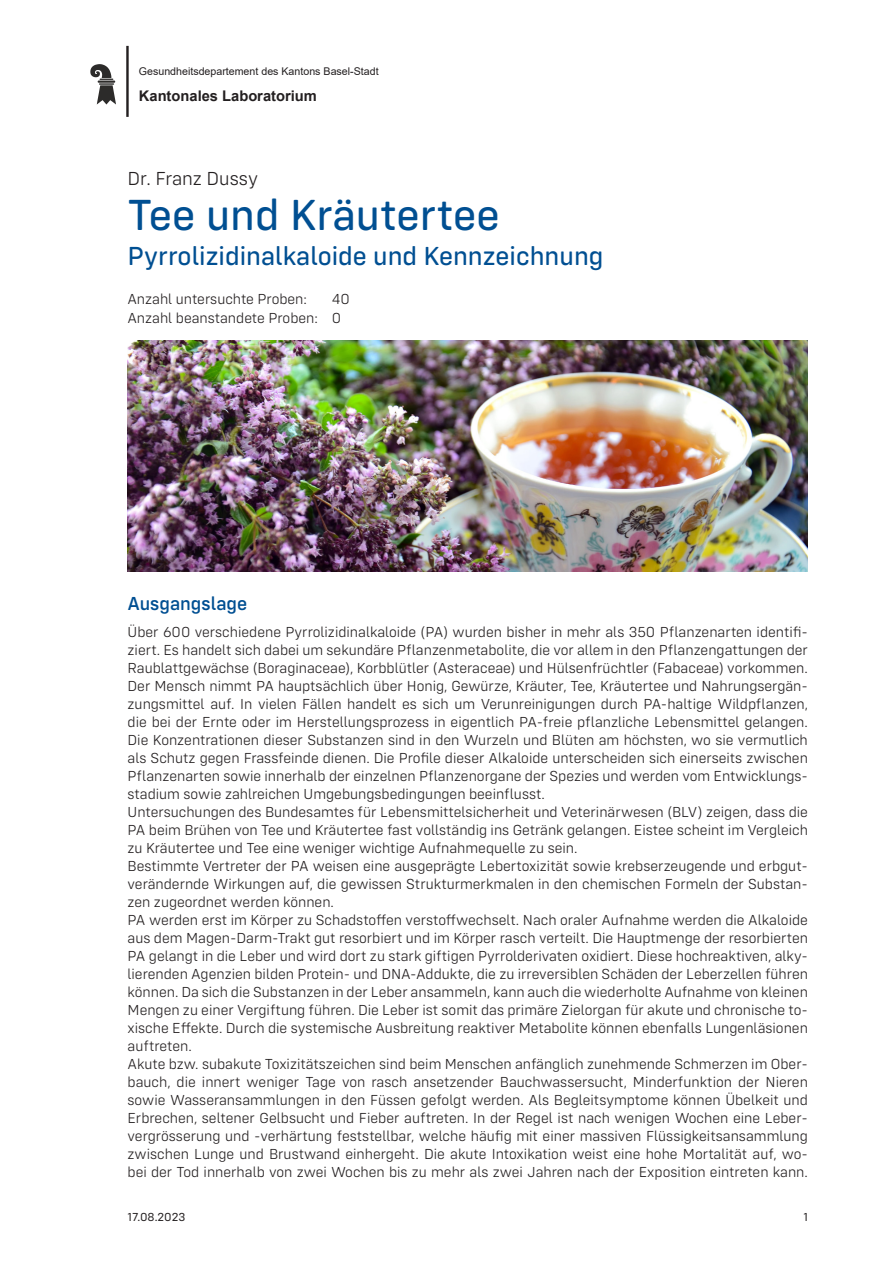
<style>
.page{position:relative;width:893px;height:1263px;background:#fff}
.page>*{position:absolute;margin:0;border:0;box-sizing:border-box;transform-origin:0 0}
.t1{font:45px "Config Rounded Text";color:#004f92}
.Untertitel{font:27px "Config Rounded Text";color:#004f92}
.t2{font:300 19.5px "Config Rounded";color:#231f20}
.Zwischentitel{font:500 19.5px "Config Rounded";color:#004f92}
.Lauftext{font:300 15px/18px "Config Rounded";color:#231f20;text-align:justify}
.Proben{font:300 15px "Config Rounded";color:#231f20}
.t3{font:700 14.7px "Arial";color:#231f20}
.t4{font:12px "Config Rounded";color:#231f20}
.t5{font:10.65px "Arial";color:#231f20}
</style>
<div class="page">
<svg style="left:90px;top:64px;width:26px;height:40px"></svg>
<hr style="left:126px;top:46px;width:3px;height:71px;background:#231f20">
<img style="left:128px;top:340px;width:680px;height:231px">
<p class="t5" style="left:139px;top:64px;width:241px">Gesundheitsdepartement des Kantons Basel-Stadt</p>
<p class="t3" style="left:139px;top:86px;width:180px">Kantonales Laboratorium</p>
<p class="t2" style="left:128px;top:167px;width:132px">Dr. Franz Dussy</p>
<p class="t1" style="left:128px;top:189px;width:374px">Tee und Kräutertee</p>
<p class="Untertitel" style="left:128px;top:240px;width:477px">Pyrrolizidinalkaloide und Kennzeichnung</p>
<p class="Proben" style="left:128px;top:290px;width:181px">Anzahl untersuchte Proben:</p>
<p class="Proben" style="left:332px;top:290px;width:20px">40</p>
<p class="Proben" style="left:128px;top:310px;width:215px">Anzahl beanstandete Proben: 0</p>
<p class="Zwischentitel" style="left:128px;top:592px;width:121px">Ausgangslage</p>
<p class="Lauftext" style="left:128px;top:623px;width:682px">Über 600 verschiedene Pyrrolizidinalkaloide (PA) wurden bisher in mehr als 350 Pflanzenarten identifi&shy;ziert. Es handelt sich dabei um sekundäre Pflanzenmetabolite, die vor allem in den Pflanzengattungen der Raublattgewächse (Boraginaceae), Korbblütler (Asteraceae) und Hülsenfrüchtler (Fabaceae) vorkommen.<br>Der Mensch nimmt PA hauptsächlich über Honig, Gewürze, Kräuter, Tee, Kräutertee und Nahrungsergän&shy;zungsmittel auf. In vielen Fällen handelt es sich um Verunreinigungen durch PA-haltige Wildpflanzen, die bei der Ernte oder im Herstellungsprozess in eigentlich PA-freie pflanzliche Lebensmittel gelangen.<br>Die Konzentrationen dieser Substanzen sind in den Wurzeln und Blüten am höchsten, wo sie vermutlich als Schutz gegen Frassfeinde dienen. Die Profile dieser Alkaloide unterscheiden sich einerseits zwischen Pflanzenarten sowie innerhalb der einzelnen Pflanzenorgane der Spezies und werden vom Entwicklungs&shy;stadium sowie zahlreichen Umgebungsbedingungen beeinflusst.</p>
<p class="Lauftext" style="left:128px;top:803px;width:682px">Untersuchungen des Bundesamtes für Lebensmittelsicherheit und Veterinärwesen (BLV) zeigen, dass die PA beim Brühen von Tee und Kräutertee fast vollständig ins Getränk gelangen. Eistee scheint im Vergleich zu Kräutertee und Tee eine weniger wichtige Aufnahmequelle zu sein.</p>
<p class="Lauftext" style="left:128px;top:857px;width:682px">Bestimmte Vertreter der PA weisen eine ausgeprägte Lebertoxizität sowie krebserzeugende und erbgut&shy;verändernde Wirkungen auf, die gewissen Strukturmerkmalen in den chemischen Formeln der Substan&shy;zen zugeordnet werden können.</p>
<p class="Lauftext" style="left:128px;top:911px;width:682px">PA werden erst im Körper zu Schadstoffen verstoffwechselt. Nach oraler Aufnahme werden die Alkaloide aus dem Magen-Darm-Trakt gut resorbiert und im Körper rasch verteilt. Die Hauptmenge der resorbierten PA gelangt in die Leber und wird dort zu stark giftigen Pyrrolderivaten oxidiert. Diese hochreaktiven, alky&shy;lierenden Agenzien bilden Protein- und DNA-Addukte, die zu irreversiblen Schäden der Leberzellen führen können. Da sich die Substanzen in der Leber ansammeln, kann auch die wiederholte Aufnahme von kleinen Mengen zu einer Vergiftung führen. Die Leber ist somit das primäre Zielorgan für akute und chronische to&shy;xische Effekte. Durch die systemische Ausbreitung reaktiver Metabolite können ebenfalls Lungenläsionen auftreten.</p>
<p class="Lauftext" style="left:128px;top:1055px;width:682px">Akute bzw. subakute Toxizitätszeichen sind beim Menschen anfänglich zunehmende Schmerzen im Ober&shy;bauch, die innert weniger Tage von rasch ansetzender Bauchwassersucht, Minderfunktion der Nieren sowie Wasseransammlungen in den Füssen gefolgt werden. Als Begleitsymptome können Übelkeit und Erbrechen, seltener Gelbsucht und Fieber auftreten. In der Regel ist nach wenigen Wochen eine Leber&shy;vergrösserung und -verhärtung feststellbar, welche häufig mit einer massiven Flüssigkeitsansammlung zwischen Lunge und Brustwand einhergeht. Die akute Intoxikation weist eine hohe Mortalität auf, wo&shy;bei der Tod innerhalb von zwei Wochen bis zu mehr als zwei Jahren nach der Exposition eintreten kann.</p>
<p class="t4" style="left:128px;top:1210px;width:59px">17.08.2023</p>
<p class="t4" style="left:803px;top:1210px;width:6px">1</p>
</div>
